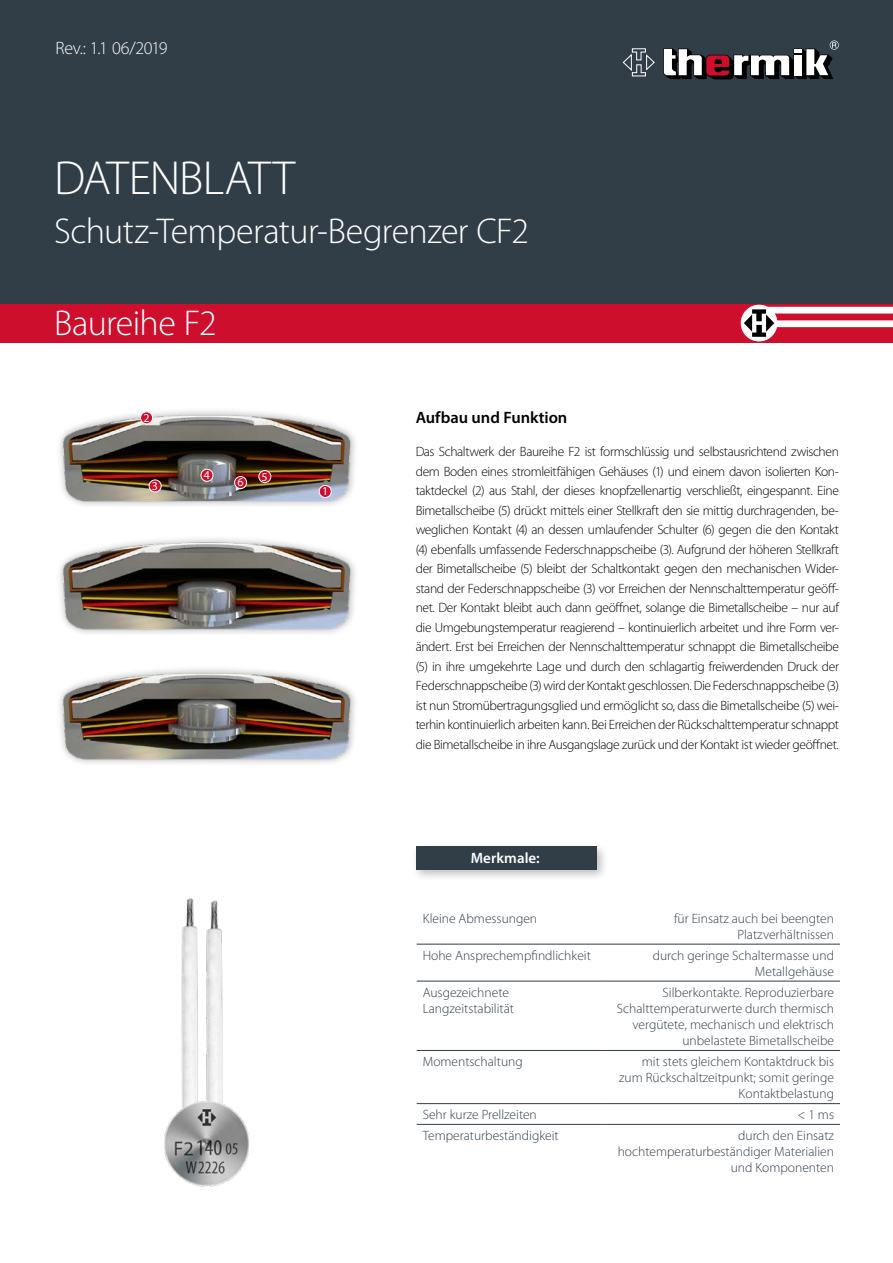
<style>
.page{position:relative;width:893px;height:1263px;background:#fff}
.page>*{position:absolute;margin:0;border:0;box-sizing:border-box;transform-origin:0 0}
.t1{font:300 48px "Myriad Pro";letter-spacing:-.02em;color:#fff}
.t2{font:300 36px "Myriad Pro";letter-spacing:-.02em;color:#fff}
.t3{font:300 18px "Myriad Pro";letter-spacing:-.02em;color:#fff}
.t4{font:600 16.5px "Myriad Pro";letter-spacing:-.005em;color:#000}
.t5{font:600 15px "Myriad Pro";letter-spacing:.005em;color:#fff}
.t6{font:300 13.5px/19.5px "Myriad Pro";letter-spacing:-.025em;color:#000;text-align:justify}
.t7{font:300 13.5px/16.2px "Myriad Pro";color:#313e48;text-align:right}
.t8{font:12px "Myriad Pro";color:#fff}
</style>
<div class="page">
<div style="left:0;top:0;width:893px;height:306px;background:#313e48"></div>
<div style="left:411px;top:842px;width:197px;height:39px;background:#000;opacity:.25"></div>
<div style="left:417px;top:847px;width:180px;height:23px;background:#313e48"></div>
<div style="left:0;top:304px;width:893px;height:38px;background:#ce0e2d"></div>
<div style="left:743px;top:320px;width:150px;height:7px;background:#fff"></div>
<div style="left:758px;top:307px;width:135px;height:7px;background:#fff"></div>
<div style="left:741px;top:305px;width:36px;height:36px;background:#fff;border-radius:50%"></div>
<div style="left:741px;top:305px;width:36px;height:36px;border:1px solid #fff;border-radius:50%"></div>
<svg style="left:744px;top:309px;width:30px;height:28px"></svg>
<hr style="left:417px;top:944px;width:188px;height:1px;background:#313e48">
<hr style="left:417px;top:981px;width:188px;height:1px;background:#313e48">
<hr style="left:605px;top:944px;width:235px;height:1px;background:#313e48">
<hr style="left:605px;top:981px;width:235px;height:1px;background:#313e48">
<hr style="left:605px;top:1050px;width:235px;height:1px;background:#313e48">
<hr style="left:605px;top:1103px;width:235px;height:1px;background:#313e48">
<hr style="left:417px;top:1050px;width:188px;height:1px;background:#313e48">
<hr style="left:417px;top:1103px;width:188px;height:1px;background:#313e48">
<hr style="left:417px;top:1124px;width:188px;height:1px;background:#313e48">
<hr style="left:605px;top:1124px;width:235px;height:1px;background:#313e48">
<svg style="left:663px;top:42px;width:174px;height:37px"></svg>
<svg style="left:622px;top:48px;width:33px;height:29px"></svg>
<img style="left:59px;top:410px;width:296px;height:96px">
<div style="left:55px;top:534px;width:303px;height:103px;background:#000;opacity:.35"></div>
<img style="left:59px;top:668px;width:296px;height:96px">
<div style="left:235px;top:476px;width:12px;height:13px;background:#ce0e2d;border-radius:50%"></div>
<div style="left:234px;top:476px;width:13px;height:13px;border:1px solid #fff;border-radius:50%"></div>
<div style="left:319px;top:485px;width:12px;height:12px;background:#ce0e2d;border-radius:50%"></div>
<div style="left:319px;top:485px;width:13px;height:13px;border:1px solid #fff;border-radius:50%"></div>
<div style="left:141px;top:412px;width:12px;height:12px;background:#ce0e2d;border-radius:50%"></div>
<div style="left:140px;top:411px;width:13px;height:13px;border:1px solid #fff;border-radius:50%"></div>
<div style="left:149px;top:480px;width:12px;height:12px;background:#ce0e2d;border-radius:50%"></div>
<div style="left:149px;top:479px;width:13px;height:13px;border:1px solid #fff;border-radius:50%"></div>
<div style="left:201px;top:469px;width:12px;height:12px;background:#ce0e2d;border-radius:50%"></div>
<div style="left:201px;top:469px;width:12px;height:13px;border:1px solid #fff;border-radius:50%"></div>
<div style="left:259px;top:470px;width:12px;height:13px;background:#ce0e2d;border-radius:50%"></div>
<div style="left:258px;top:470px;width:13px;height:13px;border:1px solid #fff;border-radius:50%"></div>
<img style="left:165px;top:898px;width:84px;height:288px">
<h3 class="t3" style="left:55px;top:38px;width:114px">Rev.: 1.1 06/2019</h3>
<h1 class="t1" style="left:54px;top:152px;width:243px">DATENBLATT</h1>
<h2 class="t2" style="left:54px;top:211px;width:477px">Schutz-Temperatur-Begrenzer CF2</h2>
<h2 class="t2" style="left:54px;top:303px;width:164px">Baureihe F2</h2>
<p class="t8" style="left:143px;top:410px;width:8px">2</p>
<p class="t8" style="left:152px;top:478px;width:8px">3</p>
<p class="t8" style="left:204px;top:468px;width:8px">4</p>
<p class="t8" style="left:262px;top:469px;width:8px">5</p>
<p class="t8" style="left:237px;top:475px;width:8px">6</p>
<p class="t8" style="left:322px;top:484px;width:8px">1</p>
<p class="t4" style="left:416px;top:407px;width:153px">Aufbau und Funktion</p>
<p class="t6" style="left:416px;top:442px;width:425px">Das Schaltwerk der Baureihe F2 ist formschlüssig und selbstausrichtend zwischen dem Boden eines stromleitfähigen Gehäuses (1) und einem davon isolierten Kon&shy;taktdeckel (2) aus Stahl, der dieses knopfzellenartig verschließt, eingespannt. Eine Bimetallscheibe (5) drückt mittels einer Stellkraft den sie mittig durchragenden, be&shy;weglichen Kontakt (4) an dessen umlaufender Schulter (6) gegen die den Kontakt (4) ebenfalls umfassende Federschnappscheibe (3). Aufgrund der höheren Stellkraft der Bimetallscheibe (5) bleibt der Schaltkontakt gegen den mechanischen Wider&shy;stand der Federschnappscheibe (3) vor Erreichen der Nennschalttemperatur geöff&shy;net. Der Kontakt bleibt auch dann geöffnet, solange die Bimetallscheibe – nur auf die Umgebungstemperatur reagierend – kontinuierlich arbeitet und ihre Form ver&shy;ändert. Erst bei Erreichen der Nennschalttemperatur schnappt die Bimetallscheibe (5) in ihre umgekehrte Lage und durch den schlagartig freiwerdenden Druck der Federschnappscheibe (3) wird der Kontakt geschlossen. Die Federschnappscheibe (3) ist nun Stromübertragungsglied und ermöglicht so, dass die Bimetallscheibe (5) wei&shy;terhin kontinuierlich arbeiten kann. Bei Erreichen der Rückschalttemperatur schnappt die Bimetallscheibe in ihre Ausgangslage zurück und der Kontakt ist wieder geöffnet.</p>
<p class="t5" style="left:471px;top:848px;width:71px">Merkmale:</p>
<p class="t7" style="left:423px;top:910px;width:116px">Kleine Abmessungen</p>
<p class="t7" style="left:674px;top:910px;width:162px">für Einsatz auch bei beengten<br>Platzverhältnissen</p>
<p class="t7" style="left:423px;top:947px;width:170px">Hohe Ansprechempfindlichkeit</p>
<p class="t7" style="left:653px;top:947px;width:183px">durch geringe Schaltermasse und<br>Metallgehäuse</p>
<p class="t7" style="left:423px;top:984px;width:93px;text-align:left">Ausgezeichnete<br>Langzeitstabilität</p>
<p class="t7" style="left:617px;top:984px;width:219px">Silberkontakte. Reproduzierbare Schalttemperaturwerte durch thermisch vergütete, mechanisch und elektrisch unbelastete Bimetallscheibe</p>
<p class="t7" style="left:423px;top:1053px;width:102px">Momentschaltung</p>
<p class="t7" style="left:619px;top:1053px;width:216px">mit stets gleichem Kontaktdruck bis zum Rückschaltzeitpunkt; somit geringe<br>Kontaktbelastung</p>
<p class="t7" style="left:423px;top:1107px;width:116px">Sehr kurze Prellzeiten</p>
<p class="t7" style="left:797px;top:1107px;width:38px">&lt; 1 ms</p>
<p class="t7" style="left:423px;top:1127px;width:138px">Temperaturbeständigkeit</p>
<p class="t7" style="left:618px;top:1127px;width:218px">durch den Einsatz hochtemperaturbeständiger Materialien und Komponenten</p>
</div>
